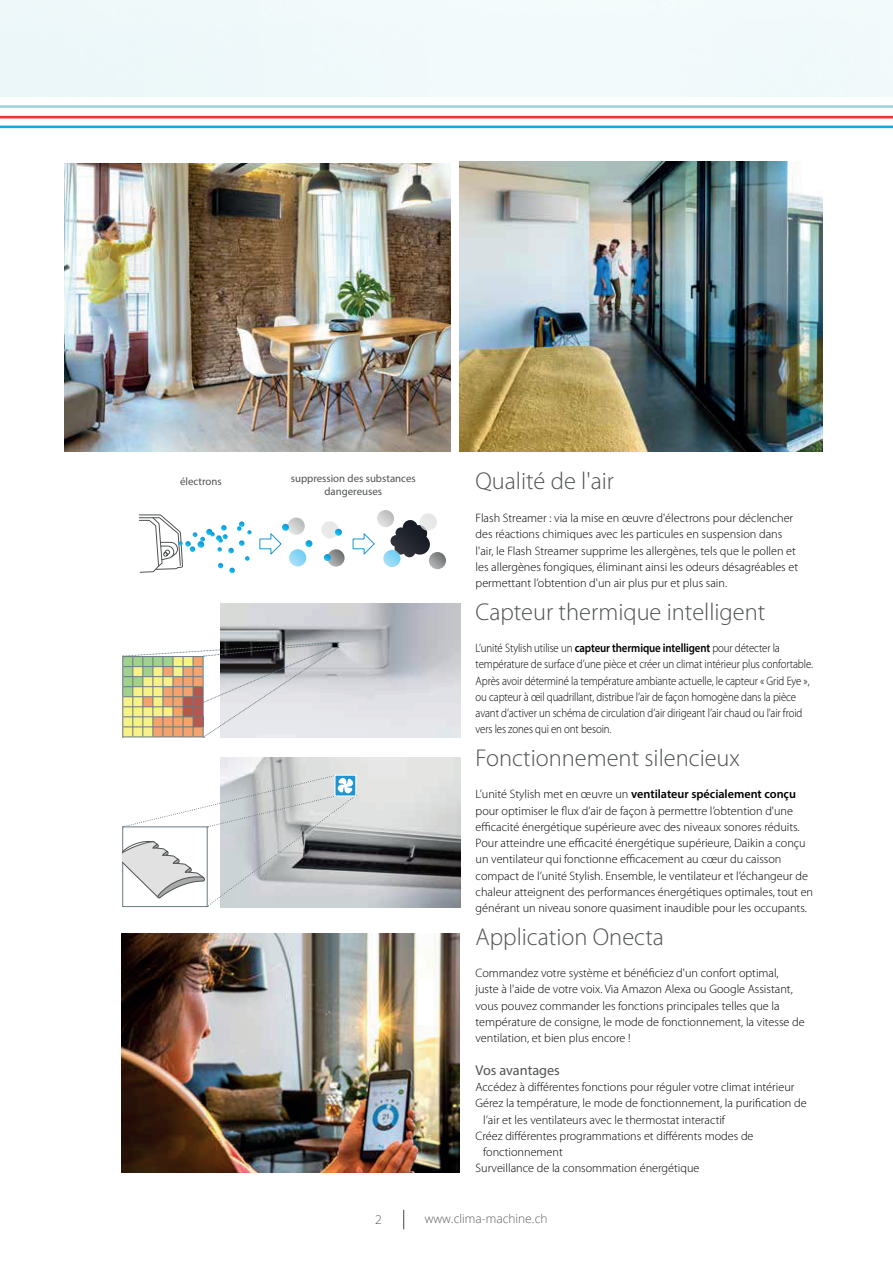
<style>
.page{position:relative;width:893px;height:1263px;background:#fff}
.page>*{position:absolute;margin:0;border:0;box-sizing:border-box;transform-origin:0 0}
.t1{font:300 24.45px "Myriad Pro";color:#4f5253}
.t2{font:14.25px "Myriad Pro";color:#4f5253}
.t3{font:300 12.15px/16.2px "Myriad Pro";color:#000001}
.t4{font:300 12.15px/16.2px "Myriad Pro";color:#000001;scale:.89 1}
.t5{font:300 12px "Open Sans";color:#5a5a5d}
.t6{font:10.8px/13px "Myriad Pro";color:#4f5253;text-align:center}
.s1{font-weight:600}
</style>
<div class="page">
<hr style="left:0;top:105px;width:893px;height:3px;background:#9fd3db">
<hr style="left:0;top:116px;width:893px;height:2px;background:#ee3432">
<hr style="left:0;top:126px;width:893px;height:2px;background:#14a8e0">
<svg style="left:403px;top:1210px;width:1px;height:19px"></svg>
<img style="left:459px;top:161px;width:363px;height:290px">
<img style="left:65px;top:164px;width:386px;height:288px">
<img style="left:122px;top:933px;width:338px;height:240px">
<img style="left:220px;top:603px;width:240px;height:134px">
<svg style="left:122px;top:642px;width:217px;height:96px;background:#c7c0b1"></svg>
<img style="left:220px;top:758px;width:240px;height:149px">
<svg style="left:123px;top:775px;width:234px;height:132px"></svg>
<svg style="left:288px;top:517px;width:17px;height:18px"></svg>
<div style="left:321px;top:521px;width:17px;height:17px;background:#e7eae8;border-radius:9px"></div>
<svg style="left:289px;top:549px;width:17px;height:17px"></svg>
<svg style="left:327px;top:549px;width:18px;height:17px"></svg>
<svg style="left:305px;top:540px;width:7px;height:7px"></svg>
<svg style="left:324px;top:554px;width:7px;height:7px"></svg>
<svg style="left:335px;top:529px;width:7px;height:7px"></svg>
<img style="left:390px;top:520px;width:40px;height:37px">
<svg style="left:139px;top:514px;width:113px;height:59px"></svg>
<svg style="left:259px;top:524px;width:30px;height:31px"></svg>
<svg style="left:352px;top:533px;width:23px;height:22px"></svg>
<svg style="left:377px;top:510px;width:17px;height:17px"></svg>
<svg style="left:420px;top:513px;width:17px;height:17px"></svg>
<svg style="left:383px;top:550px;width:17px;height:17px"></svg>
<svg style="left:429px;top:552px;width:17px;height:17px"></svg>
<p class="t6" style="left:180px;top:474px;width:43px">électrons</p>
<p class="t6" style="left:291px;top:472px;width:127px">suppression des substances dangereuses</p>
<h1 class="t1" style="left:476px;top:468px;width:140px">Qualité de l'air</h1>
<p class="t3" style="left:476px;top:510px;width:324px">Flash Streamer : via la mise en œuvre d'électrons pour déclencher des réactions chimiques avec les particules en suspension dans l'air, le Flash Streamer supprime les allergènes, tels que le pollen et les allergènes fongiques, éliminant ainsi les odeurs désagréables et permettant l’obtention d'un air plus pur et plus sain.</p>
<h1 class="t1" style="left:476px;top:598px;width:291px">Capteur thermique intelligent</h1>
<p class="t4" style="left:476px;top:640px;width:381px">L’unité Stylish utilise un <span class="s1">capteur thermique intelligent</span> pour détecter la température de surface d’une pièce et créer un climat intérieur plus confortable.<br>Après avoir déterminé la température ambiante actuelle, le capteur « Grid Eye », ou capteur à œil quadrillant, distribue l’air de façon homogène dans la pièce avant d’activer un schéma de circulation d’air dirigeant l’air chaud ou l’air froid vers les zones qui en ont besoin.</p>
<h1 class="t1" style="left:476px;top:744px;width:266px">Fonctionnement silencieux</h1>
<p class="t3" style="left:476px;top:786px;width:339px">L’unité Stylish met en œuvre un <span class="s1">ventilateur spécialement conçu </span>pour optimiser le flux d’air de façon à permettre l’obtention d'une efficacité énergétique supérieure avec des niveaux sonores réduits.<br>Pour atteindre une efficacité énergétique supérieure, Daikin a conçu un ventilateur qui fonctionne efficacement au cœur du caisson compact de l’unité Stylish. Ensemble, le ventilateur et l’échangeur de chaleur atteignent des performances énergétiques optimales, tout en générant un niveau sonore quasiment inaudible pour les occupants.</p>
<h1 class="t1" style="left:475px;top:923px;width:190px">Application Onecta</h1>
<p class="t3" style="left:475px;top:965px;width:331px">Commandez votre système et bénéficiez d'un confort optimal, juste à l'aide de votre voix. Via Amazon Alexa ou Google Assistant, vous pouvez commander les fonctions principales telles que la température de consigne, le mode de fonctionnement, la vitesse de ventilation, et bien plus encore !</p>
<p class="t2" style="left:475px;top:1061px;width:86px">Vos avantages</p>
<p class="t3" style="left:475px;top:1079px;width:320px">Accédez à différentes fonctions pour réguler votre climat intérieur</p>
<p class="t3" style="left:475px;top:1095px;width:333px">Gérez la température, le mode de fonctionnement, la purification de</p>
<p class="t3" style="left:483px;top:1111px;width:243px">l’air et les ventilateurs avec le thermostat interactif</p>
<p class="t3" style="left:475px;top:1128px;width:280px">Créez différentes programmations et différents modes de</p>
<p class="t3" style="left:483px;top:1144px;width:81px">fonctionnement</p>
<p class="t3" style="left:475px;top:1160px;width:225px">Surveillance de la consommation énergétique</p>
<p class="t5" style="left:375px;top:1211px;width:8px">2</p>
<p class="t5" style="left:425px;top:1210px;width:124px">www.clima-machine.ch</p>
</div>
